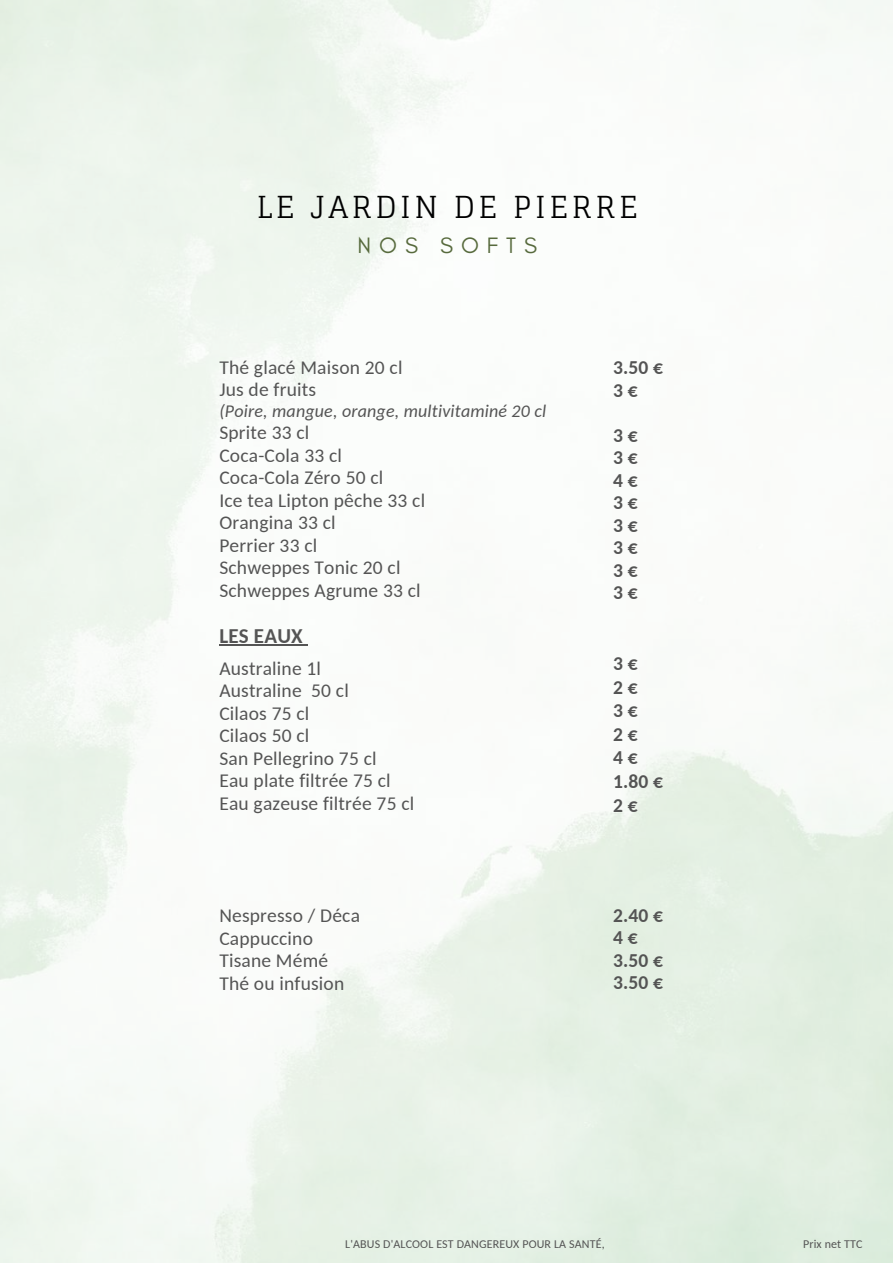
<style>
.page{position:relative;width:893px;height:1264px;background:#fff}
.page>*{position:absolute;margin:0;border:0;box-sizing:border-box;transform-origin:0 0}
.t1{font:30.3px "Glegoo";letter-spacing:.12em;color:#000}
.t2{font:22.65px "Glacial Indifference";letter-spacing:.35em;color:#576a3d}
.t3{font:700 21px "Carlito";letter-spacing:.01em;color:#545454}
.t4{font:19.5px/22.5px "Carlito";letter-spacing:.01em;color:#545454}
.t5{font:700 19.5px/22.5px "Carlito";letter-spacing:.01em;color:#545454}
.t6{font:italic 18px "Carlito";letter-spacing:.01em;color:#545454}
.t7{font:12px "Carlito";letter-spacing:.01em;color:#545454}
</style>
<div class="page">
<hr style="left:219px;top:644px;width:84px;height:2px;background:#545454">
<h1 class="t1" style="left:257px;top:190px;width:382px">LE JARDIN DE PIERRE</h1>
<p class="t2" style="left:357px;top:232px;width:181px">NOS SOFTS</p>
<p class="t4" style="left:219px;top:357px;width:185px">Thé glacé Maison 20 cl<br>Jus de fruits</p>
<p class="t6" style="left:219px;top:404px;width:328px">(Poire, mangue, orange, multivitaminé 20 cl</p>
<p class="t4" style="left:219px;top:423px;width:207px">Sprite 33 cl<br>Coca-Cola 33 cl<br>Coca-Cola Zéro 50 cl<br>Ice tea Lipton pêche 33 cl<br>Orangina 33 cl<br>Perrier 33 cl<br>Schweppes Tonic 20 cl<br>Schweppes Agrume 33 cl</p>
<p class="t3" style="left:219px;top:627px;width:85px">LES EAUX</p>
<p class="t4" style="left:219px;top:658px;width:196px">Australine 1l<br>Australine 50 cl<br>Cilaos 75 cl<br>Cilaos 50 cl<br>San Pellegrino 75 cl<br>Eau plate filtrée 75 cl<br>Eau gazeuse filtrée 75 cl</p>
<p class="t4" style="left:219px;top:906px;width:142px">Nespresso / Déca<br>Cappuccino<br>Tisane Mémé<br>Thé ou infusion</p>
<p class="t5" style="left:613px;top:358px;width:52px">3.50 €<br>3€</p>
<p class="t5" style="left:613px;top:425px;width:26px;text-align:justify">3€ 3€ 4€ 3€ 3€ 3€ 3€ 3€</p>
<p class="t5" style="left:613px;top:653px;width:52px;line-height:23.5px">3€<br>2€<br>3€<br>2€<br>4€<br>1.80 €<br>2€</p>
<p class="t5" style="left:613px;top:905px;width:52px">2.40 €<br>4€<br>3.50 €<br>3.50 €</p>
<p class="t7" style="left:345px;top:1238px;width:261px">L'ABUS D'ALCOOL EST DANGEREUX POUR LA SANTÉ,</p>
<p class="t7" style="left:803px;top:1238px;width:61px">Prix net TTC</p>
</div>
